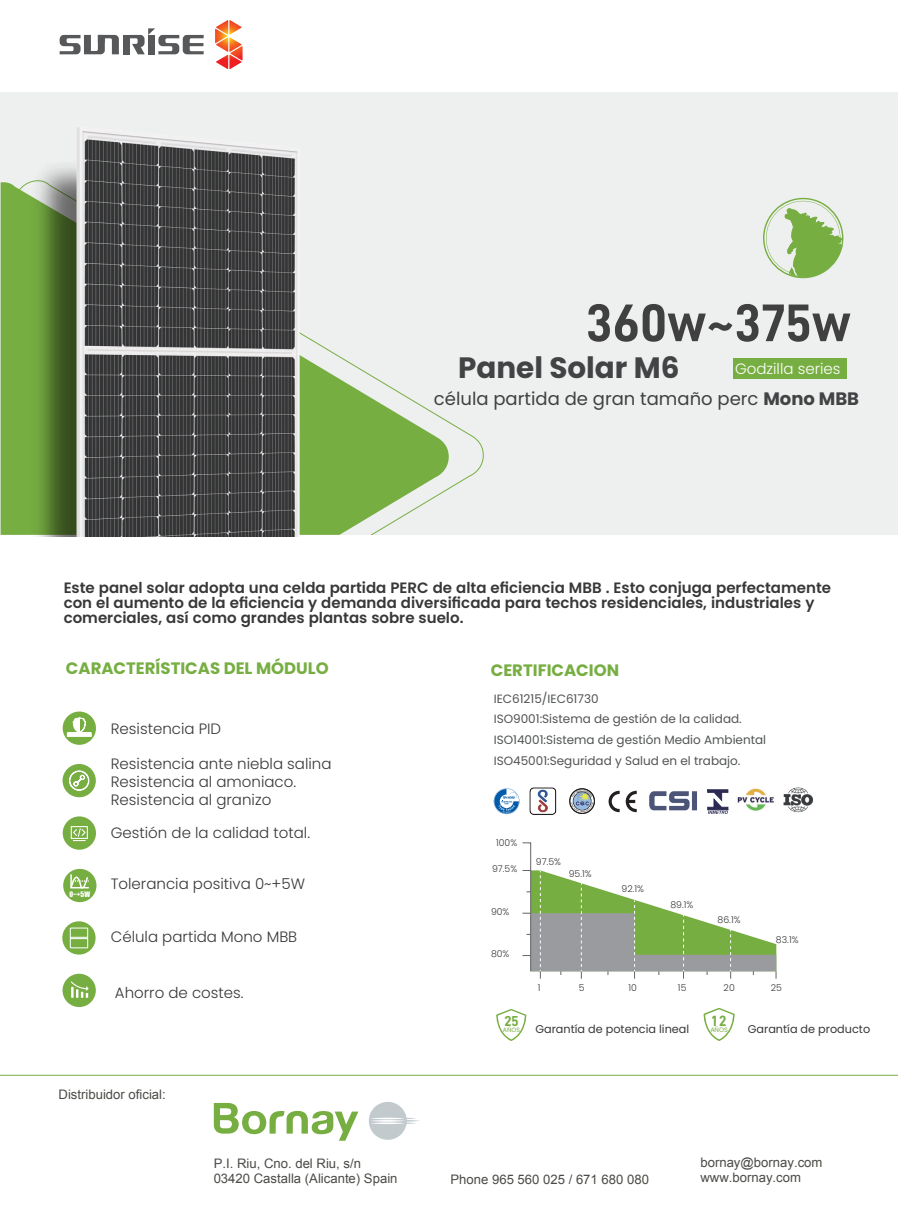
<style>
.page{position:relative;width:898px;height:1217px;background:#fff}
.page>*{position:absolute;margin:0;border:0;box-sizing:border-box;transform-origin:0 0}
.t1{font:53.1px "D DIN Bold";color:#404041}
.t2{font:700 29.4px "Poppins";color:#424344}
.t3{font:18px "Poppins";color:#404041}
.t4{font:700 16.5px "Poppins";color:#77ae42}
.t5{font:600 15px/15px "Poppins";color:#383839}
.t6{font:300 15px/18px "Poppins";color:#383839}
.t7{font:300 15px "Poppins";color:#fff}
.t8{font:14.85px "D DIN Bold";color:#77ae42}
.t9{font:14.4px "D DIN Bold";color:#77ae42}
.t10{font:13.05px/15.8px "Arial";color:#4b4b47}
.t11{font:12px/20.5px "Poppins";color:#515354}
.t12{font:11.25px "Poppins";color:#383839}
.t13{font:300 9.3px "Poppins";color:#383839}
.t14{font:6.9px "Impact";color:#fff}
.t15{font:6.45px "Poppins";color:#77ae42}
.t16{font:6.15px "Poppins";color:#77ae42}
.s1{font-weight:700;color:#424344}
</style>
<div class="page">
<svg style="left:522px;top:842px;width:254px;height:136px"></svg>
<svg style="left:496px;top:1009px;width:30px;height:31px"></svg>
<svg style="left:703px;top:1008px;width:31px;height:32px"></svg>
<svg style="left:571px;top:789px;width:22px;height:23px"></svg>
<div style="left:569px;top:788px;width:25px;height:25px;border:1px solid #231f20;border-radius:50%"></div>
<svg style="left:493px;top:788px;width:26px;height:25px"></svg>
<svg style="left:608px;top:790px;width:11px;height:22px"></svg>
<svg style="left:625px;top:790px;width:11px;height:22px"></svg>
<svg style="left:707px;top:789px;width:20px;height:24px"></svg>
<img style="left:737px;top:788px;width:38px;height:23px">
<img style="left:649px;top:791px;width:48px;height:20px">
<img style="left:529px;top:787px;width:28px;height:28px">
<img style="left:783px;top:787px;width:30px;height:26px">
<hr style="left:0;top:1074px;width:897px;height:1px;background:#77ae42">
<svg style="left:63px;top:711px;width:33px;height:33px"></svg>
<hr style="left:67px;top:733px;width:24px;height:3px;background:#fff">
<svg style="left:67px;top:717px;width:24px;height:16px"></svg>
<div style="left:63px;top:868px;width:33px;height:33px;background:#77ae42;border-radius:50%"></div>
<svg style="left:70px;top:872px;width:20px;height:17px"></svg>
<svg style="left:62px;top:921px;width:34px;height:33px"></svg>
<svg style="left:70px;top:927px;width:18px;height:21px"></svg>
<div style="left:63px;top:816px;width:33px;height:33px;background:#77ae42;border-radius:50%"></div>
<svg style="left:71px;top:826px;width:17px;height:13px"></svg>
<svg style="left:62px;top:763px;width:34px;height:34px"></svg>
<svg style="left:69px;top:770px;width:20px;height:20px"></svg>
<div style="left:62px;top:973px;width:34px;height:33px;background:#77ae42;border-radius:50%"></div>
<svg style="left:71px;top:981px;width:18px;height:16px"></svg>
<div style="left:0;top:92px;width:897px;height:443px;background:#eef0f0"></div>
<div style="left:732px;top:358px;width:114px;height:21px;background:#77ae42"></div>
<svg style="left:1px;top:182px;width:447px;height:352px"></svg>
<svg style="left:763px;top:198px;width:80px;height:81px"></svg>
<div style="left:123px;top:35px;width:7px;height:19px;background:#57585a"></div>
<svg style="left:60px;top:35px;width:59px;height:19px"></svg>
<svg style="left:129px;top:28px;width:74px;height:26px"></svg>
<svg style="left:215px;top:20px;width:27px;height:49px"></svg>
<img style="left:22px;top:167px;width:45px;height:370px">
<img style="left:67px;top:127px;width:337px;height:410px">
<svg style="left:369px;top:1102px;width:51px;height:38px"></svg>
<svg style="left:214px;top:1103px;width:144px;height:37px"></svg>
<h1 class="t1" style="left:585px;top:297px;width:266px">360w~375w</h1>
<h2 class="t2" style="left:458px;top:347px;width:223px">Panel Solar M6</h2>
<p class="t7" style="left:734px;top:358px;width:107px">Godzilla series</p>
<p class="t3" style="left:434px;top:385px;width:426px">célula partida de gran tamaño perc <span class="s1">Mono MBB</span></p>
<p class="t5" style="left:64px;top:579px;width:768px">Este panel solar adopta una celda partida PERC de alta eficiencia MBB . Esto conjuga perfectamente con el aumento de la eficiencia y demanda diversificada para techos residenciales, industriales y comerciales, así como grandes plantas sobre suelo.</p>
<p class="t4" style="left:66px;top:657px;width:264px">CARACTERÍSTICAS DEL MÓDULO</p>
<p class="t4" style="left:490px;top:658px;width:130px">CERTIFICACION</p>
<p class="t6" style="left:111px;top:719px;width:112px">Resistencia PID</p>
<p class="t14" style="left:69px;top:891px;width:22px">0~+5W</p>
<p class="t6" style="left:111px;top:755px;width:222px">Resistencia ante niebla salina<br>Resistencia al amoniaco.<br>Resistencia al granizo</p>
<p class="t6" style="left:111px;top:823px;width:201px">Gestión de la calidad total.</p>
<p class="t6" style="left:111px;top:875px;width:196px">Tolerancia positiva 0~+5W</p>
<p class="t6" style="left:111px;top:927px;width:188px">Célula partida Mono MBB</p>
<p class="t6" style="left:115px;top:983px;width:130px">Ahorro de costes.</p>
<p class="t10" style="left:58px;top:1086px;width:109px">Distribuidor oficial:</p>
<p class="t10" style="left:214px;top:1155px;width:185px">P.I. Riu, Cno. del Riu, s/n<br>03420 Castalla (Alicante) Spain</p>
<p class="t11" style="left:493px;top:688px;width:274px">IEC61215/IEC61730<br>ISO9001:Sistema de gestión de la calidad.<br>ISO14001:Sistema de gestión Medio Ambiental ISO45001:Seguridad y Salud en el trabajo.</p>
<p class="t13" style="left:496px;top:836px;width:23px">100%</p>
<p class="t13" style="left:492px;top:862px;width:27px">97.5%</p>
<p class="t13" style="left:491px;top:905px;width:20px">90%</p>
<p class="t13" style="left:491px;top:947px;width:20px">80%</p>
<p class="t9" style="left:504px;top:1013px;width:16px">25</p>
<p class="t16" style="left:503px;top:1025px;width:19px">AÑOS</p>
<p class="t13" style="left:535px;top:854px;width:27px">97.5%</p>
<p class="t13" style="left:568px;top:867px;width:24px">95.1%</p>
<p class="t13" style="left:621px;top:881px;width:24px">92.1%</p>
<p class="t13" style="left:670px;top:898px;width:24px">89.1%</p>
<p class="t13" style="left:717px;top:912px;width:24px">86.1%</p>
<p class="t13" style="left:775px;top:932px;width:24px">83.1%</p>
<p class="t13" style="left:537px;top:980px;width:4px">1</p>
<p class="t13" style="left:578px;top:980px;width:7px">5</p>
<p class="t13" style="left:628px;top:980px;width:10px">10</p>
<p class="t13" style="left:677px;top:980px;width:10px">15</p>
<p class="t13" style="left:723px;top:980px;width:13px">20</p>
<p class="t13" style="left:770px;top:980px;width:13px">25</p>
<p class="t8" style="left:711px;top:1012px;width:16px">12</p>
<p class="t15" style="left:710px;top:1024px;width:19px">AÑOS</p>
<p class="t12" style="left:535px;top:1021px;width:155px">Garantía de potencia lineal</p>
<p class="t12" style="left:747px;top:1021px;width:124px">Garantía de producto</p>
<p class="t10" style="left:450px;top:1172px;width:200px">Phone 965 560 025 / 671 680 080</p>
<p class="t10" style="left:700px;top:1154px;width:123px">bornay@bornay.com www.bornay.com</p>
</div>
